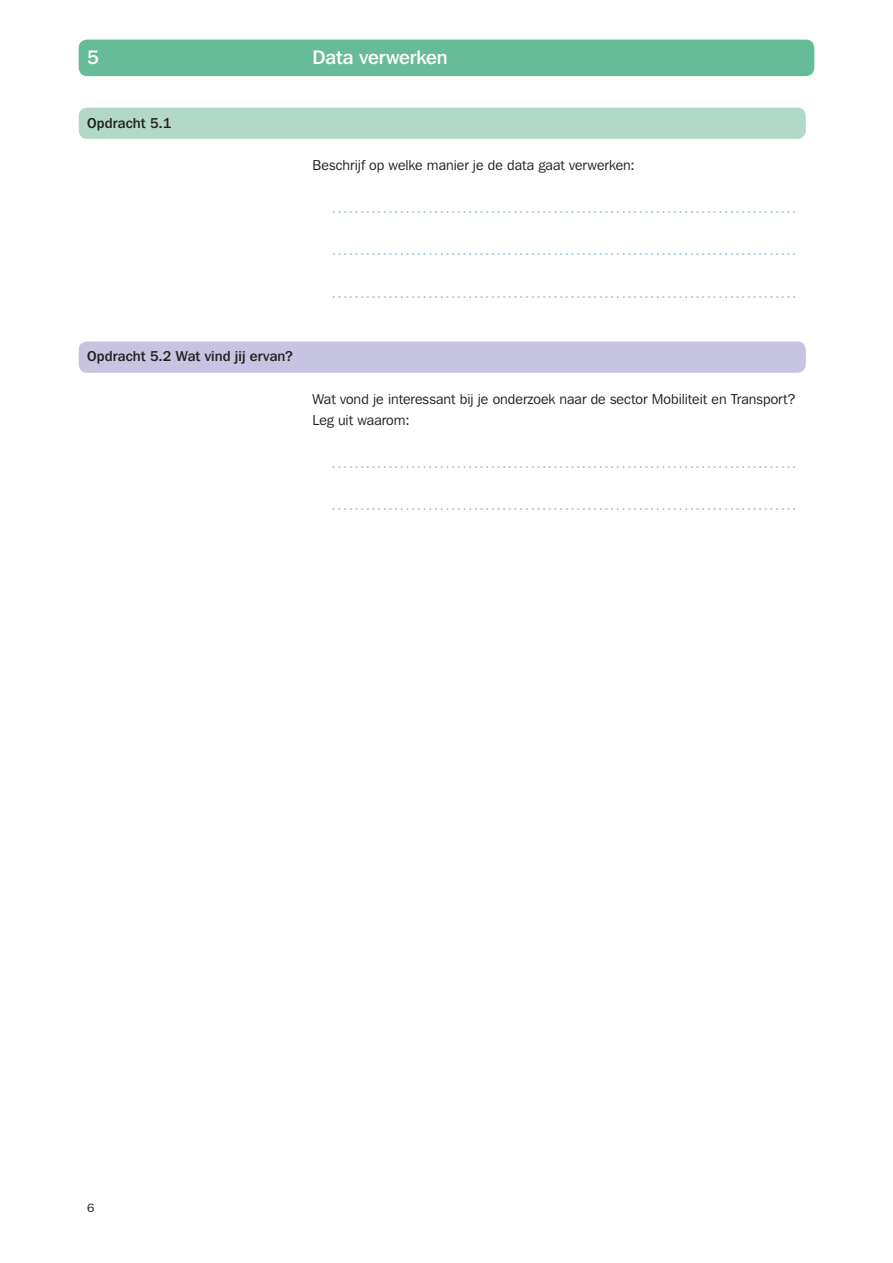
<style>
.page{position:relative;width:893px;height:1263px;background:#fff}
.page>*{position:absolute;margin:0;border:0;box-sizing:border-box;transform-origin:0 0}
.t1{font:500 19.5px "Franklin Gothic IT Cby BT";letter-spacing:-.005em;color:#fff}
.t2{font:14.25px "Franklin Gothic IT Cby BT";color:#95c4d7}
.t3{font:14.25px/21.3px "Franklin Gothic IT Cby BT";color:#231f20}
.t4{font:500 14.25px "Franklin Gothic IT Cby BT";letter-spacing:.005em;color:#231f20}
.t5{font:12px "Franklin Gothic IT Cby BT";color:#231f20}
</style>
<div class="page">
<div style="left:79px;top:40px;width:735px;height:36px;background:#6b9;border-radius:9px"></div>
<div style="left:79px;top:108px;width:727px;height:31px;background:#b2d9c7;border-radius:9px"></div>
<div style="left:79px;top:341px;width:727px;height:32px;background:#c6c4e1;border-radius:9px"></div>
<h1 class="t1" style="left:87px;top:45px;width:13px">5</h1>
<h1 class="t1" style="left:313px;top:45px;width:136px">Data verwerken</h1>
<p class="t4" style="left:87px;top:114px;width:86px">Opdracht 5.1</p>
<p class="t3" style="left:313px;top:154px;width:324px">Beschrijf op welke manier je de data gaat verwerken:</p>
<p class="t2" style="left:332px;top:199px;width:466px">..................................................................................</p>
<p class="t2" style="left:332px;top:241px;width:466px">..................................................................................</p>
<p class="t2" style="left:332px;top:284px;width:466px">..................................................................................</p>
<p class="t4" style="left:87px;top:348px;width:207px">Opdracht 5.2 Wat vind jij ervan?</p>
<p class="t3" style="left:313px;top:388px;width:485px">Wat vond je interessant bij je onderzoek naar de sector Mobiliteit en Transport?<br>Leg uit waarom:</p>
<p class="t2" style="left:332px;top:454px;width:466px">..................................................................................</p>
<p class="t2" style="left:332px;top:497px;width:466px">..................................................................................</p>
<p class="t5" style="left:87px;top:1200px;width:9px">6</p>
</div>
